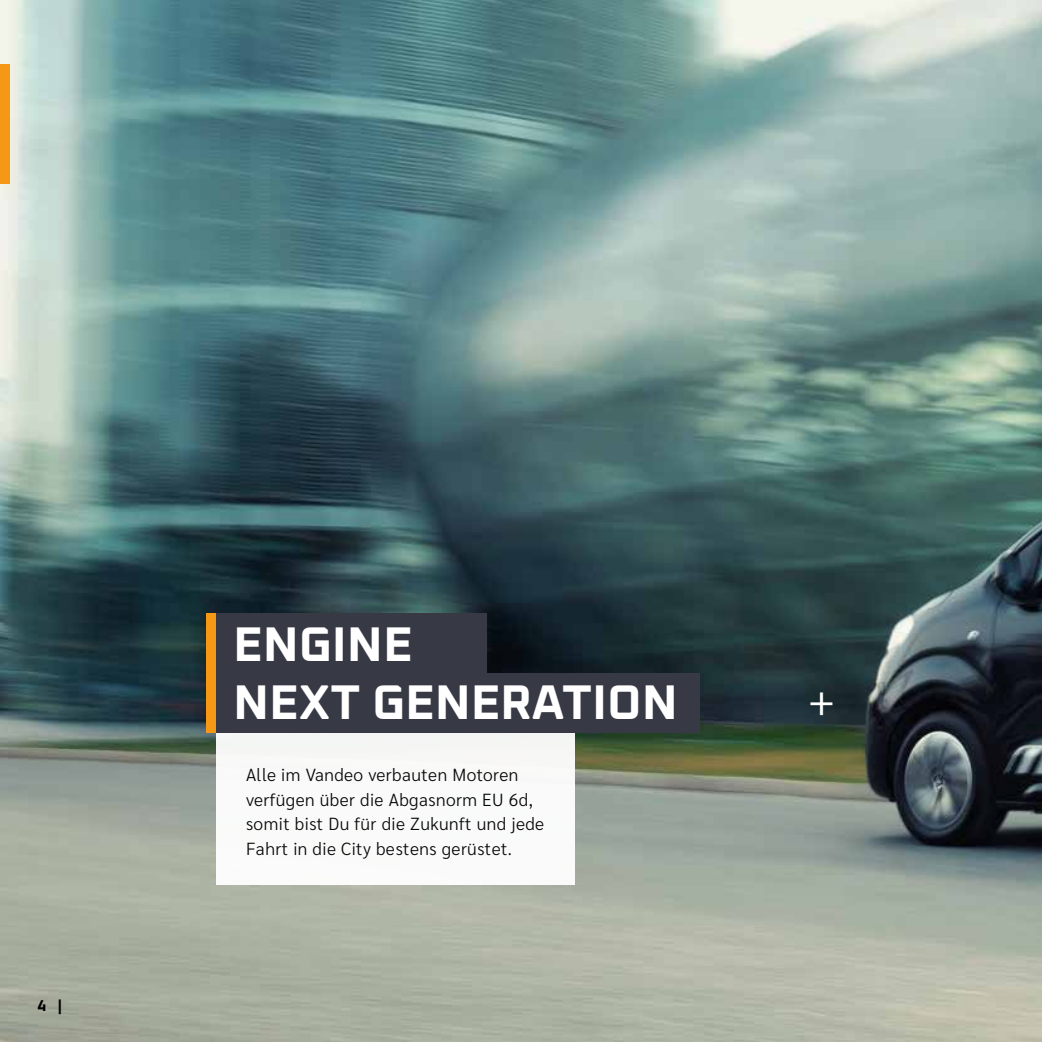
<style>
.page{position:relative;width:1042px;height:1042px;background:#fff}
.page>*{position:absolute;margin:0;border:0;box-sizing:border-box;transform-origin:0 0}
.t1{font:700 48.82px/58.6px "Oxanium";color:#fff}
.t2{font:300 48.82px "Oxanium";color:#fff}
.t3{font:300 17.5px/24.5px "Sarabun";letter-spacing:.025em;color:#000}
.t4{font:700 15.75px "Oxanium";color:#000}
</style>
<div class="page">
<img style="left:0;top:0;width:1042px;height:1042px">
<div style="left:0;top:64px;width:10px;height:119px;background:#f59815"></div>
<div style="left:216px;top:733px;width:358px;height:151px;background:#fff"></div>
<div style="left:216px;top:613px;width:271px;height:60px;background:#373944"></div>
<div style="left:216px;top:673px;width:484px;height:60px;background:#373944"></div>
<div style="left:206px;top:613px;width:10px;height:120px;background:#f59815"></div>
<p class="t4" style="left:37px;top:996px;width:27px">4 |</p>
<h1 class="t1" style="left:233px;top:613px;width:446px">ENGINE<br>NEXT GENERATION</h1>
<p class="t3" style="left:246px;top:763px;width:300px">Alle im Vandeo verbauten Motoren verfügen über die Abgasnorm EU 6d, somit bist Du für die Zukunft und jede Fahrt in die City bestens gerüstet.</p>
<h1 class="t2" style="left:807px;top:673px;width:30px">+</h1>
</div>
